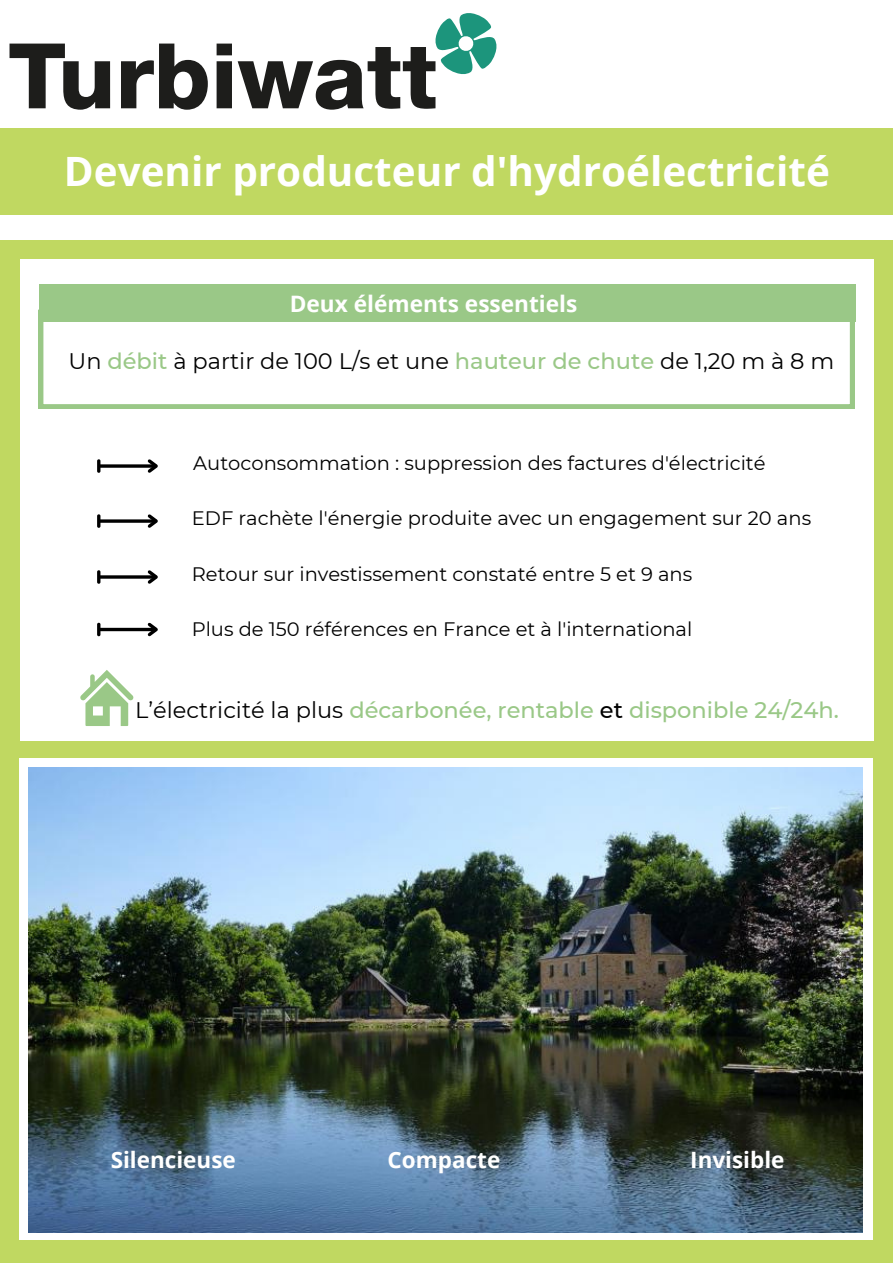
<style>
.page{position:relative;width:893px;height:1264px;background:#fff}
.page>*{position:absolute;margin:0;border:0;box-sizing:border-box;transform-origin:0 0}
.t1{font:700 40.35px "Open Sans";color:#fff}
.t2{font:700 22.65px "Open Sans";color:#fff}
.t3{font:500 22.5px "Montserrat";color:#9ac887}
.t4{font:22.5px "Montserrat";color:#000}
.t5{font:700 22.5px "Open Sans";color:#fff}
.t6{font:19.5px "Montserrat";color:#000}
.s1{font-weight:500;color:#9ac887}
.s2{font-weight:400;color:#000}
.s3{color:#000}
</style>
<div class="page">
<div style="left:0;top:240px;width:892px;height:1022px;background:#c0d861"></div>
<div style="left:20px;top:259px;width:853px;height:481px;background:#fff"></div>
<div style="left:0;top:128px;width:892px;height:86px;background:#c0d861"></div>
<svg style="left:80px;top:670px;width:54px;height:56px"></svg>
<svg style="left:39px;top:310px;width:815px;height:98px"></svg>
<div style="left:40px;top:284px;width:815px;height:37px;background:#9ac887"></div>
<svg style="left:100px;top:464px;width:45px;height:4px"></svg>
<svg style="left:97px;top:459px;width:3px;height:14px"></svg>
<svg style="left:145px;top:459px;width:13px;height:14px"></svg>
<svg style="left:100px;top:519px;width:45px;height:4px"></svg>
<svg style="left:97px;top:514px;width:3px;height:14px"></svg>
<svg style="left:145px;top:514px;width:13px;height:14px"></svg>
<hr style="left:100px;top:575px;width:56px;height:3px;background:#000">
<svg style="left:97px;top:570px;width:3px;height:13px"></svg>
<svg style="left:145px;top:570px;width:13px;height:14px"></svg>
<div style="left:19px;top:758px;width:853px;height:481px;background:#fff"></div>
<img style="left:28px;top:767px;width:834px;height:465px">
<hr style="left:100px;top:628px;width:56px;height:3px;background:#000">
<svg style="left:97px;top:622px;width:3px;height:14px"></svg>
<svg style="left:145px;top:622px;width:13px;height:15px"></svg>
<svg style="left:10px;top:44px;width:100px;height:66px"></svg>
<svg style="left:121px;top:44px;width:87px;height:66px"></svg>
<svg style="left:216px;top:44px;width:16px;height:64px"></svg>
<svg style="left:238px;top:13px;width:259px;height:97px"></svg>
<h1 class="t1" style="left:64px;top:143px;width:767px">Devenir producteur d'hydroélectricité</h1>
<p class="t2" style="left:290px;top:288px;width:289px">Deux éléments essentiels</p>
<p class="t4" style="left:69px;top:345px;width:767px">Un <span class="s1">débit</span> à partir de 100 L/s et une <span class="s1">hauteur de chute</span> de 1,20 m à 8 m</p>
<p class="t6" style="left:193px;top:449px;width:574px">Autoconsommation : suppression des factures d'électricité</p>
<p class="t6" style="left:192px;top:504px;width:620px">EDF rachète l'énergie produite avec un engagement sur 20 ans</p>
<p class="t6" style="left:192px;top:560px;width:502px">Retour sur investissement constaté entre 5 et 9 ans</p>
<p class="t6" style="left:192px;top:615px;width:502px">Plus de 150 références en France et à l'international</p>
<p class="t3" style="left:135px;top:694px;width:705px"><span class="s2">L’électricité la plus</span> décarbonée, rentable <span class="s3">et</span> disponible 24/24h.</p>
<p class="t5" style="left:111px;top:1143px;width:127px">Silencieuse</p>
<p class="t5" style="left:387px;top:1143px;width:114px">Compacte</p>
<p class="t5" style="left:690px;top:1143px;width:96px">Invisible</p>
</div>
